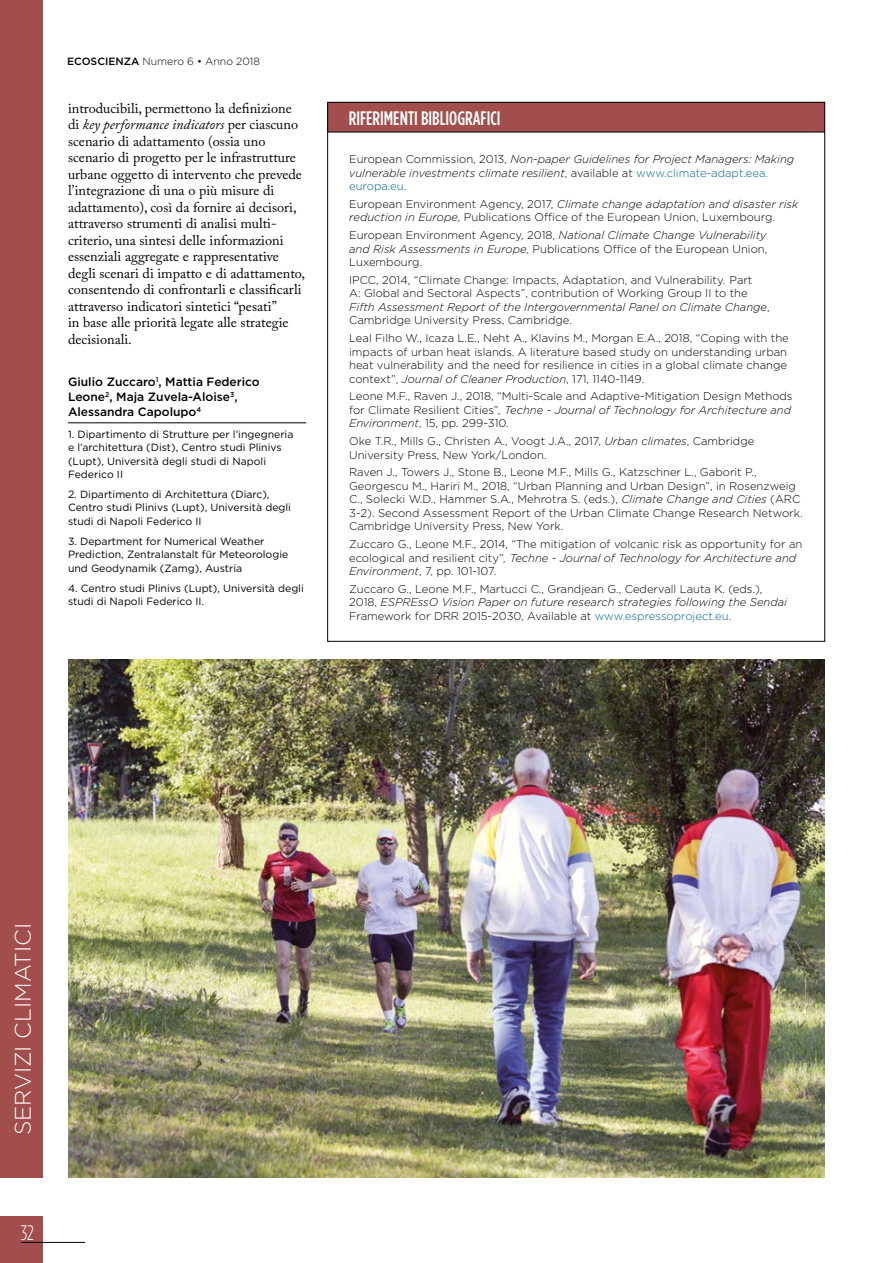
<style>
.page{position:relative;width:893px;height:1263px;background:#fff}
.page>*{position:absolute;margin:0;border:0;box-sizing:border-box;transform-origin:0 0}
.t1{font:300 22.5px "Gotham HTF";color:#fff}
.t2{font:300 condensed 21px "Gotham HTF";color:#fff}
.t3{font:500 condensed 19.5px "Gotham HTF";color:#fff}
.t4{font:14.25px/16.5px "Adobe Caslon Pro";color:#000}
.t5{font:500 12px/15px "Gotham HTF";color:#000}
.t6{font:300 11.25px/13.5px "Gotham HTF";color:#000}
.t7{font:italic 300 11.25px/13.5px "Gotham HTF";color:#000}
.t8{font:10.5px/13.5px "Gotham HTF";color:#000}
.t9{font:300 10.5px "Gotham HTF";color:#000}
.s1{font-weight:500}
.s2{font-style:italic}
.s3{font-style:normal}
.s4{font-style:normal;color:#006293}
.s5{color:#006293}
</style>
<div class="page">
<div style="left:0;top:1216px;width:43px;height:47px;background:#a14e4d"></div>
<hr style="left:21px;top:1242px;width:64px;height:1px;background:#000">
<div style="left:0;top:0;width:43px;height:1178px;background:#a14e4d"></div>
<hr style="left:68px;top:423px;width:238px;height:1px;background:#000">
<div style="left:327px;top:102px;width:498px;height:30px;background:#a14e4d"></div>
<hr style="left:327px;top:132px;width:498px;height:1px;background:#000">
<img style="left:68px;top:659px;width:757px;height:519px">
<p class="t9" style="left:67px;top:56px;width:194px"><span class="s1">ECOSCIENZA</span> Numero 6 • Anno 2018</p>
<p class="t4" style="left:68px;top:99px;width:239px">introducibili, permettono la definizione di <span class="s2">key performance indicators</span> per ciascuno scenario di adattamento (ossia uno scenario di progetto per le infrastrutture urbane oggetto di intervento che prevede l’integrazione di una o più misure di adattamento), così da fornire ai decisori, attraverso strumenti di analisi multi&shy;criterio, una sintesi delle informazioni essenziali aggregate e rappresentative degli scenari di impatto e di adattamento, consentendo di confrontarli e classificarli attraverso indicatori sintetici “pesati”<br>in base alle priorità legate alle strategie decisionali.</p>
<p class="t5" style="left:68px;top:374px;width:193px">Giulio Zuccaro<sup>1</sup>, Mattia Federico<br>Leone<sup>2</sup>, Maja Zuvela-Aloise<sup>3</sup>,<br>Alessandra Capolupo<sup>4</sup></p>
<p class="t8" style="left:68px;top:427px;width:227px">1. Dipartimento di Strutture per l’ingegneria e l’architettura (Dist), Centro studi Plinivs (Lupt), Università degli studi di Napoli Federico II</p>
<p class="t8" style="left:68px;top:487px;width:225px">2. Dipartimento di Architettura (Diarc),<br>Centro studi Plinivs (Lupt), Università degli studi di Napoli Federico II</p>
<p class="t8" style="left:68px;top:534px;width:222px">3. Department for Numerical Weather<br>Prediction, Zentralanstalt für Meteorologie und Geodynamik (Zamg), Austria</p>
<p class="t8" style="left:68px;top:581px;width:237px">4. Centro studi Plinivs (Lupt), Università degli studi di Napoli Federico II.</p>
<h3 class="t3" style="left:349px;top:108px;width:153px">RIFERIMENTI BIBLIOGRAFICI</h3>
<p class="t7" style="left:349px;top:152px;width:447px"><span class="s3">European Commission, 2013,</span> Non-paper Guidelines for Project Managers: Making vulnerable investments climate resilient<span class="s3">, available at</span> <span class="s4">www.climate-adapt.eea. europa.eu</span><span class="s3">.</span></p>
<p class="t6" style="left:349px;top:197px;width:451px">European Environment Agency, 2017, <span class="s2">Climate change adaptation and disaster risk reduction in Europe</span>, Publications Office of the European Union, Luxembourg.</p>
<p class="t6" style="left:349px;top:228px;width:420px;text-align:justify">European Environment Agency, 2018, <span class="s2">National Climate Change Vulnerability and Risk Assessments in Europe</span>, Publications Office of the European Union, Luxembourg.</p>
<p class="t6" style="left:349px;top:273px;width:422px">IPCC, 2014, “Climate Change: Impacts, Adaptation, and Vulnerability<span class="s2">.</span> Part<br>A: Global and Sectoral Aspects”, contribution of Working Group II to the <span class="s2">Fifth Assessment Report of the Intergovernmental Panel on Climate Change</span>, Cambridge University Press, Cambridge.</p>
<p class="t6" style="left:349px;top:331px;width:441px">Leal Filho W., Icaza L.E., Neht A., Klavins M., Morgan E.A., 2018, “Coping with the impacts of urban heat islands. A literature based study on understanding urban heat vulnerability and the need for resilience in cities in a global climate change context”, <span class="s2">Journal of Cleaner Production</span>, 171, 1140-1149.</p>
<p class="t6" style="left:349px;top:389px;width:445px">Leone M.F., Raven J., 2018, “Multi-Scale and Adaptive-Mitigation Design Methods for Climate Resilient Cities”<span class="s2">, Techne - Journal of Technology for Architecture and<br>Environment</span>, 15, pp. 299-310.</p>
<p class="t6" style="left:349px;top:434px;width:407px">Oke T.R., Mills G., Christen A., Voogt J.A., 2017, <span class="s2">Urban climates</span>, Cambridge<br>University Press, New York/London.</p>
<p class="t6" style="left:349px;top:465px;width:455px">Raven J., Towers J., Stone B., Leone M.F., Mills G., Katzschner L., Gaborit P., Georgescu M., Hariri M., 2018, “Urban Planning and Urban Design”, in Rosenzweig C., Solecki W.D., Hammer S.A., Mehrotra S. (eds.), <span class="s2">Climate Change and Cities</span> (ARC 3-2). Second Assessment Report of the Urban Climate Change Research Network.<br>Cambridge University Press, New York.</p>
<p class="t6" style="left:349px;top:537px;width:455px">Zuccaro G., Leone M.F., 2014, “The mitigation of volcanic risk as opportunity for an ecological and resilient city”<span class="s2">, Techne - Journal of Technology for Architecture and<br>Environment</span>, 7, pp. 101-107.</p>
<p class="t6" style="left:349px;top:582px;width:439px">Zuccaro G., Leone M.F., Martucci C., Grandjean G., Cedervall Lauta K. (eds.),<br>2018, <span class="s2">ESPREssO Vision Paper on future research strategies following the Sendai<br></span>Framework for DRR 2015-2030, Available at <span class="s5">www.espressoproject.eu</span>.</p>
<h1 class="t1" style="left:11px;top:1135px;width:214px;rotate:-90deg">SERVIZI CLIMATICI</h1>
<h2 class="t2" style="left:21px;top:1221px;width:15px">32</h2>
</div>
